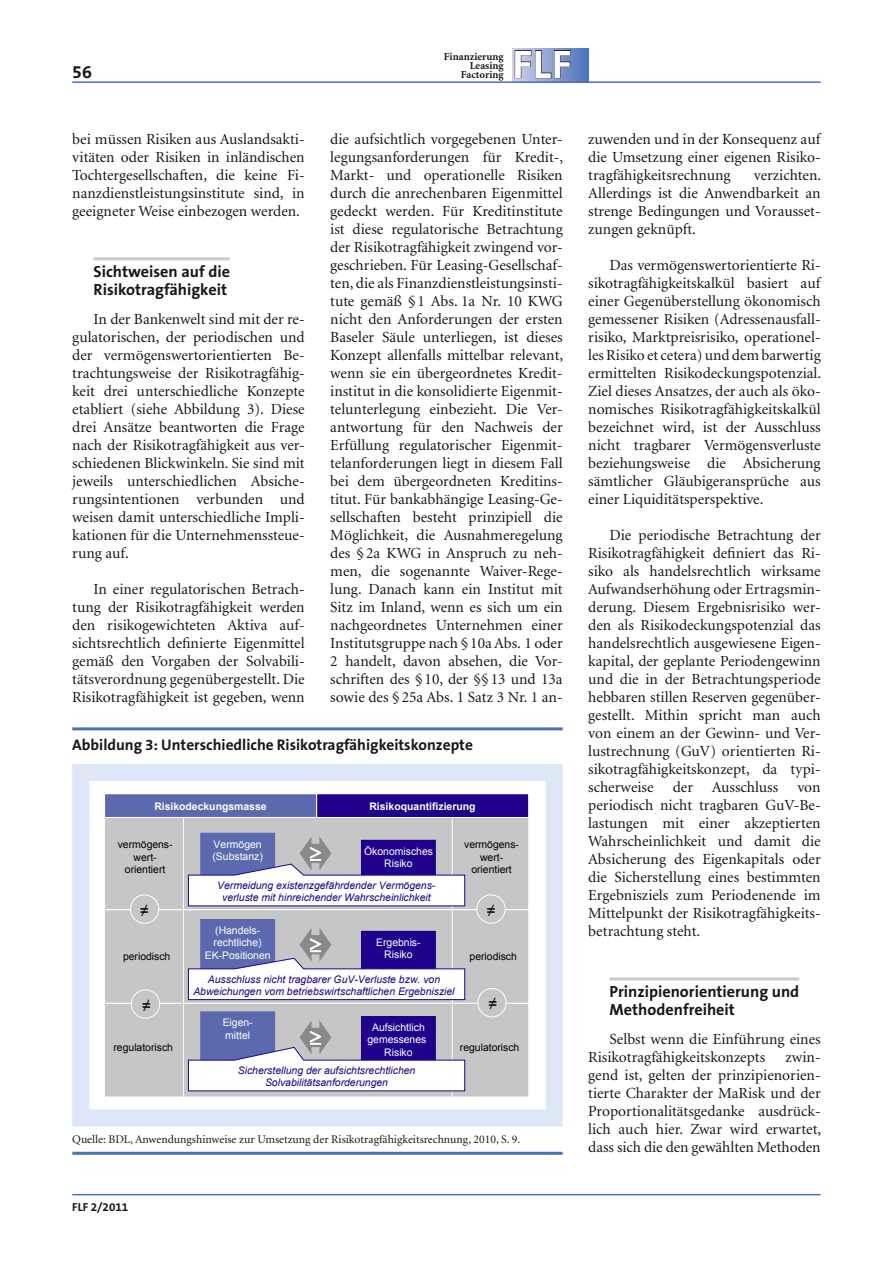
<style>
.page{position:relative;width:893px;height:1263px;background:#fff}
.page>*{position:absolute;margin:0;border:0;box-sizing:border-box;transform-origin:0 0}
.t1{font:700 40.05px "The Sans B7";color:#fff;scale:1.1 1}
.t2{font:700 18px "The Sans B7";color:#181715}
.Artikel-Zwischenzeile-Linie30_O_10_8_12{font:700 16.2px/18px "The Sans B7";color:#181715}
.Artikel-Grundtext-weitere_10_3_12{font:15.45px/18px "Minion";color:#181715;text-align:justify}
.Artikel-Tabelle-Grafik-Überschrift-Linie{font:700 15.45px "The Sans B7";color:#181715}
.Artikel-Fussnote-weitere_7_8_8{font:11.7px "Minion";color:#181715}
.t3{font:700 11.7px "The Sans B7";color:#181715}
.t4{font:700 10.65px/9.3px "Minion";color:#181715;text-align:right}
.t5{font:italic 10.5px/12.6px "Arial";color:#20018c;text-align:center}
.t6{font:10.5px/12.5px "Arial";color:#fff;text-align:center}
.t7{font:10.5px/12.6px "Arial";color:#000;text-align:center}
.t8{font:700 10.5px "Arial";color:#fff}
</style>
<div class="page">
<hr style="left:72px;top:1194px;width:749px;height:1px;background:#4771ba">
<div style="left:512px;top:48px;width:76px;height:34px;background:linear-gradient(to right,#d2d3ed,#4f73bc)"></div>
<svg style="left:514px;top:50px;width:57px;height:29px;background:#8490b5"></svg>
<hr style="left:72px;top:81px;width:749px;height:2px;background:#4771ba">
<hr style="left:94px;top:257px;width:136px;height:3px;background:#cbcbcc">
<hr style="left:609px;top:977px;width:190px;height:3px;background:#cbcbcc">
<hr style="left:72px;top:727px;width:491px;height:3px;background:#4771ba">
<hr style="left:72px;top:1152px;width:491px;height:3px;background:#4771ba">
<div style="left:105px;top:816px;width:424px;height:94px;background:#c6c6c6"></div>
<div style="left:105px;top:910px;width:424px;height:93px;background:#c6c6c6"></div>
<div style="left:104px;top:909px;width:425px;height:95px;border:1px solid #fff"></div>
<div style="left:105px;top:1003px;width:424px;height:94px;background:#c6c6c6"></div>
<div style="left:104px;top:1003px;width:425px;height:94px;border:1px solid #fff"></div>
<div style="left:317px;top:794px;width:212px;height:23px;background:#20018c"></div>
<div style="left:316px;top:793px;width:213px;height:25px;border:1px solid #fff"></div>
<hr style="left:183px;top:816px;width:1px;height:282px;background:#fff">
<hr style="left:452px;top:818px;width:1px;height:279px;background:#fff">
<div style="left:200px;top:833px;width:75px;height:60px;border:1px solid #5b6aaf"></div>
<div style="left:201px;top:1012px;width:74px;height:52px;background:#5b6aaf"></div>
<div style="left:200px;top:1011px;width:75px;height:53px;border:1px solid #5b6aaf"></div>
<div style="left:361px;top:1016px;width:75px;height:50px;border:1px solid #20018c"></div>
<div style="left:201px;top:919px;width:74px;height:52px;background:#5b6aaf"></div>
<div style="left:105px;top:794px;width:212px;height:23px;background:#5b6aaf"></div>
<div style="left:104px;top:793px;width:213px;height:25px;border:1px solid #fff"></div>
<div style="left:130px;top:895px;width:29px;height:28px;background:#c6c6c6;border-radius:50%"></div>
<div style="left:130px;top:894px;width:29px;height:30px;border:1px solid #fff;border-radius:50%"></div>
<div style="left:131px;top:990px;width:29px;height:28px;background:#c6c6c6;border-radius:50%"></div>
<div style="left:131px;top:989px;width:29px;height:30px;border:1px solid #fff;border-radius:50%"></div>
<div style="left:477px;top:895px;width:28px;height:28px;background:#c6c6c6;border-radius:50%"></div>
<div style="left:476px;top:894px;width:30px;height:30px;border:1px solid #fff;border-radius:50%"></div>
<div style="left:478px;top:988px;width:28px;height:29px;background:#c6c6c6;border-radius:50%"></div>
<div style="left:477px;top:988px;width:30px;height:29px;border:1px solid #fff;border-radius:50%"></div>
<div style="left:72px;top:764px;width:491px;height:362px;border:17px solid #dde7f7"></div>
<svg style="left:188px;top:835px;width:278px;height:72px"></svg>
<svg style="left:188px;top:927px;width:278px;height:73px"></svg>
<svg style="left:188px;top:1019px;width:278px;height:73px"></svg>
<p class="t2" style="left:72px;top:62px;width:21px">56</p>
<p class="t4" style="left:444px;top:52px;width:61px">Finanzierung<br>Leasing<br>Factoring</p>
<h1 class="t1" style="left:512px;top:43px;width:56px">FLF</h1>
<p class="Artikel-Grundtext-weitere_10_3_12" style="left:72px;top:130px;width:234px">bei müssen Risiken aus Auslandsakti&shy;vitäten oder Risiken in inländischen Tochtergesellschaften, die keine Fi&shy;nanzdienstleistungsinstitute sind, in geeigneter Weise einbezogen werden.</p>
<p class="Artikel-Grundtext-weitere_10_3_12" style="left:330px;top:130px;width:234px">die aufsichtlich vorgegebenen Unter&shy;legungsanforderungen für Kredit-, Markt- und operationelle Risiken durch die anrechenbaren Eigenmittel gedeckt werden. Für Kreditinstitute ist diese regulatorische Betrachtung der Risikotragfähigkeit zwingend vor&shy;geschrieben. Für Leasing-Gesellschaf&shy;ten, die als Finanzdienstleistungsinsti&shy;tute gemäß § 1 Abs. 1a Nr. 10 KWG nicht den Anforderungen der ersten Baseler Säule unterliegen, ist dieses Konzept allenfalls mittelbar relevant, wenn sie ein übergeordnetes Kredit&shy;institut in die konsolidierte Eigenmit&shy;telunterlegung einbezieht. Die Ver&shy;antwortung für den Nachweis der Erfüllung regulatorischer Eigenmit&shy;telanforderungen liegt in diesem Fall bei dem übergeordneten Kreditins&shy;titut. Für bankabhängige Leasing-Ge&shy;sellschaften besteht prinzipiell die Möglichkeit, die Ausnahmeregelung des § 2a KWG in Anspruch zu neh&shy;men, die sogenannte Waiver-Rege&shy;lung. Danach kann ein Institut mit Sitz im Inland, wenn es sich um ein nachgeordnetes Unternehmen einer Institutsgruppe nach § 10a Abs. 1 oder 2 handelt, davon absehen, die Vor&shy;schriften des § 10, der §§ 13 und 13a sowie des § 25a Abs. 1 Satz 3 Nr. 1 an-</p>
<p class="Artikel-Grundtext-weitere_10_3_12" style="left:588px;top:130px;width:234px">zuwenden und in der Konsequenz auf die Umsetzung einer eigenen Risiko&shy;tragfähigkeitsrechnung</p>
<p class="Artikel-Grundtext-weitere_10_3_12" style="left:588px;top:166px;width:234px;text-indent:166px">verzichten.<br>Allerdings ist die Anwendbarkeit an strenge Bedingungen und Vorausset&shy;zungen geknüpft.</p>
<p class="Artikel-Grundtext-weitere_10_3_12" style="left:588px;top:256px;width:234px;text-indent:21px">Das vermögenswertorientierte Ri&shy;sikotragfähigkeitskalkül basiert auf einer Gegenüberstellung ökonomisch gemessener Risiken (Adressenausfall&shy;risiko, Marktpreisrisiko, operationel&shy;les Risiko et cetera) und dem barwertig ermittelten Risikodeckungspotenzial.<br>Ziel dieses Ansatzes, der auch als öko&shy;nomisches Risikotragfähigkeitskalkül bezeichnet wird, ist der Ausschluss nicht tragbarer Vermögensverluste beziehungsweise die Absicherung sämtlicher Gläubigeransprüche aus einer Liquiditätsperspektive.</p>
<p class="Artikel-Grundtext-weitere_10_3_12" style="left:588px;top:526px;width:234px;text-indent:21px">Die periodische Betrachtung der Risikotragfähigkeit definiert das Ri&shy;siko als handelsrechtlich wirksame Aufwandserhöhung oder Ertragsmin&shy;derung. Diesem Ergebnisrisiko wer&shy;den als Risikodeckungspotenzial das handelsrechtlich ausgewiesene Eigen&shy;kapital, der geplante Periodengewinn und die in der Betrachtungsperiode hebbaren stillen Reserven gegenüber&shy;gestellt. Mithin spricht man auch von einem an der Gewinn- und Ver&shy;lustrechnung (GuV) orientierten Ri&shy;sikotragfähigkeitskonzept, da typi&shy;scherweise der Ausschluss von periodisch nicht tragbaren GuV-Be&shy;lastungen mit einer akzeptierten Wahrscheinlichkeit und damit die Absicherung des Eigenkapitals oder die Sicherstellung eines bestimmten Ergebnisziels zum Periodenende im Mittelpunkt der Risikotragfähigkeits&shy;betrachtung steht.</p>
<p class="Artikel-Zwischenzeile-Linie30_O_10_8_12" style="left:94px;top:263px;width:138px">Sichtweisen auf die<br>Risikotragfähigkeit</p>
<p class="Artikel-Grundtext-weitere_10_3_12" style="left:72px;top:310px;width:234px;text-indent:21px">In der Bankenwelt sind mit der re&shy;gulatorischen, der periodischen und der vermögenswertorientierten Be&shy;trachtungsweise der Risikotragfähig&shy;keit drei unterschiedliche Konzepte etabliert (siehe Abbildung 3). Diese drei Ansätze beantworten die Frage nach der Risikotragfähigkeit aus ver&shy;schiedenen Blickwinkeln. Sie sind mit jeweils unterschiedlichen Absiche&shy;rungsintentionen verbunden und weisen damit unterschiedliche Impli&shy;kationen für die Unternehmenssteue&shy;rung auf.</p>
<p class="Artikel-Grundtext-weitere_10_3_12" style="left:72px;top:580px;width:234px;text-indent:21px">In einer regulatorischen Betrach&shy;tung der Risikotragfähigkeit werden den risikogewichteten Aktiva auf&shy;sichtsrechtlich definierte Eigenmittel gemäß den Vorgaben der Solvabili&shy;tätsverordnung gegenübergestellt. Die Risikotragfähigkeit ist gegeben, wenn</p>
<p class="Artikel-Tabelle-Grafik-Überschrift-Linie" style="left:72px;top:736px;width:402px">Abbildung 3: Unterschiedliche Risikotragfähigkeitskonzepte</p>
<p class="t8" style="left:369px;top:799px;width:108px">Risikoquantifizierung</p>
<p class="t8" style="left:154px;top:799px;width:114px">Risikodeckungsmasse</p>
<p class="t7" style="left:118px;top:838px;width:56px">vermögens&shy;wert&shy;orientiert</p>
<p class="t6" style="left:212px;top:838px;width:52px;text-align:left">Vermögen (Substanz)</p>
<p class="t6" style="left:364px;top:845px;width:70px">Ökonomisches<br>Risiko</p>
<p class="t7" style="left:464px;top:838px;width:56px">vermögens&shy;wert&shy;orientiert</p>
<p class="t5" style="left:217px;top:879px;width:220px">Vermeidung existenzgefährdender Vermögens&shy;verluste mit hinreichender Wahrscheinlichkeit</p>
<p class="t6" style="left:205px;top:924px;width:67px">(Handels&shy;rechtliche)<br>EK-Positionen</p>
<p class="t6" style="left:376px;top:936px;width:46px">Ergebnis-<br>Risiko</p>
<p class="t7" style="left:470px;top:950px;width:49px">periodisch</p>
<p class="t7" style="left:123px;top:950px;width:49px">periodisch</p>
<p class="t7" style="left:113px;top:1041px;width:61px">regulatorisch</p>
<p class="t5" style="left:193px;top:973px;width:263px">Ausschluss nicht tragbarer GuV-Verluste bzw. von<br>Abweichungen vom betriebswirtschaftlichen Ergebnisziel</p>
<p class="t6" style="left:223px;top:1016px;width:32px;text-align:left">Eigen&shy;mittel</p>
<p class="t6" style="left:367px;top:1021px;width:60px">Aufsichtlich gemessenes<br>Risiko</p>
<p class="t5" style="left:238px;top:1064px;width:179px">Sicherstellung der aufsichtsrechtlichen<br>Solvabilitätsanforderungen</p>
<p class="t7" style="left:460px;top:1041px;width:61px">regulatorisch</p>
<p class="Artikel-Fussnote-weitere_7_8_8" style="left:72px;top:1133px;width:450px">Quelle: BDL, Anwendungshinweise zur Umsetzung der Risikotragfähigkeitsrechnung, 2010, S. 9.</p>
<p class="t3" style="left:72px;top:1200px;width:58px">FLF 2/2011</p>
<p class="Artikel-Zwischenzeile-Linie30_O_10_8_12" style="left:609px;top:983px;width:191px">Prinzipienorientierung und<br>Methodenfreiheit</p>
<p class="Artikel-Grundtext-weitere_10_3_12" style="left:588px;top:1030px;width:234px;text-indent:21px">Selbst wenn die Einführung eines<br>Risikotragfähigkeitskonzepts</p>
<p class="Artikel-Grundtext-weitere_10_3_12" style="left:588px;top:1048px;width:234px;text-indent:197px">zwin&shy;gend ist, gelten der prinzipienorien&shy;tierte Charakter der MaRisk und der Proportionalitätsgedanke ausdrück&shy;lich auch hier. Zwar wird erwartet, dass sich die den gewählten Methoden</p>
</div>
